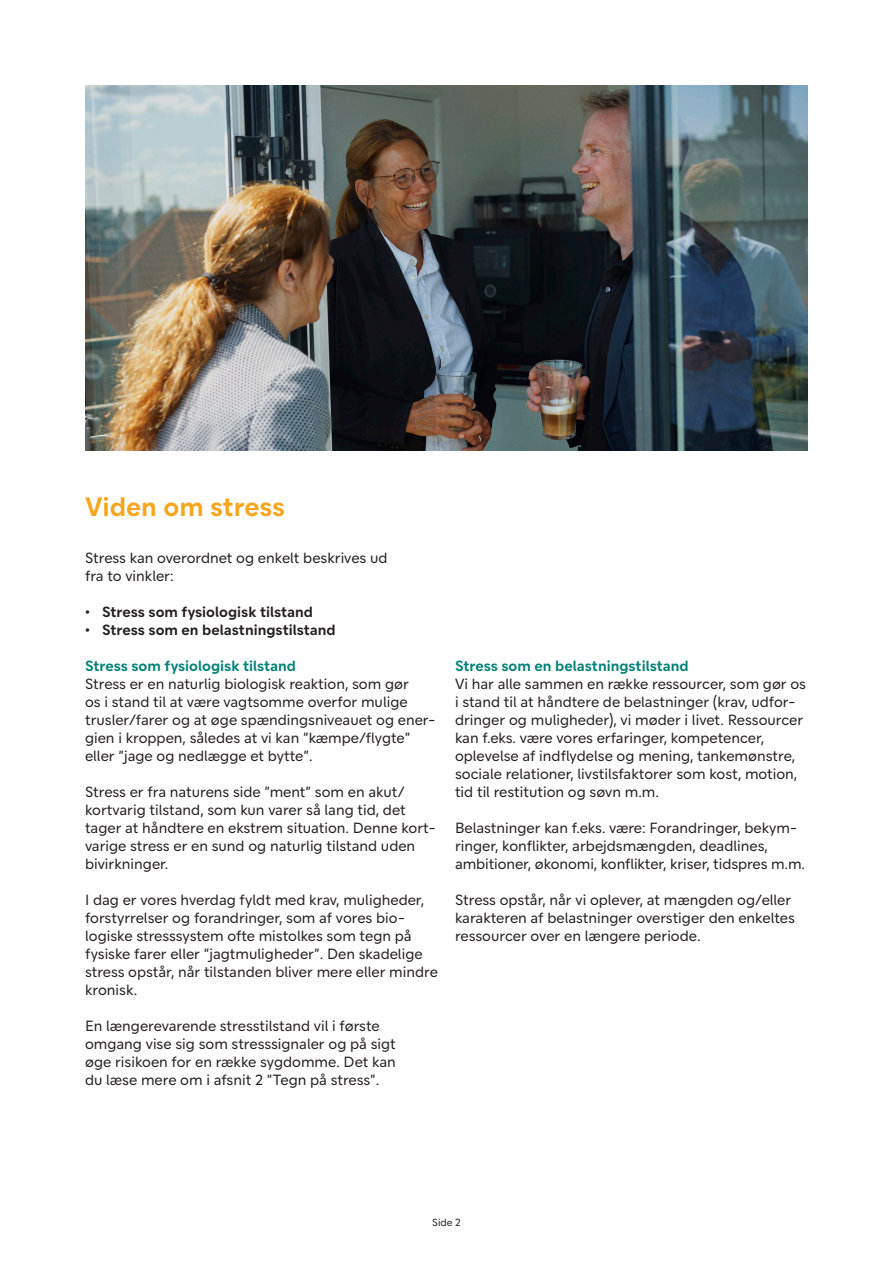
<style>
.page{position:relative;width:893px;height:1263px;background:#fff}
.page>*{position:absolute;margin:0;border:0;box-sizing:border-box;transform-origin:0 0}
.VELLIV_Brødtekst{font:700 27px "Velliv";color:#f9a51b}
.VELLIV_Brødtekst-2{font:15px/18px "Velliv";color:#231f20}
.VELLIV_Brødtekst-3{font:700 15px "Velliv";color:#231f20}
.VELLIV_Brødtekst-4{font:700 15px "Velliv";color:#008177}
.t1{font:10.5px "Velliv";color:#231f20}
</style>
<div class="page">
<img style="left:85px;top:85px;width:723px;height:366px">
<p class="VELLIV_Brødtekst" style="left:85px;top:485px;width:201px">Viden om stress</p>
<p class="VELLIV_Brødtekst-2" style="left:85px;top:549px;width:304px">Stress kan overordnet og enkelt beskrives ud fra to vinkler:</p>
<p class="VELLIV_Brødtekst-3" style="left:85px;top:600px;width:230px">• Stress som fysiologisk tilstand</p>
<p class="VELLIV_Brødtekst-3" style="left:85px;top:618px;width:252px">• Stress som en belastningstilstand</p>
<p class="VELLIV_Brødtekst-4" style="left:85px;top:654px;width:213px">Stress som fysiologisk tilstand</p>
<p class="VELLIV_Brødtekst-2" style="left:85px;top:675px;width:325px">Stress er en naturlig biologisk reaktion, som gør os i stand til at være vagtsomme overfor mulige</p>
<p class="VELLIV_Brødtekst-2" style="left:85px;top:711px;width:352px">trusler/farer og at øge spændingsniveauet og ener&shy;gien i kroppen, således at vi kan ”kæmpe/flygte” eller ”jage og nedlægge et bytte”.</p>
<p class="VELLIV_Brødtekst-2" style="left:85px;top:783px;width:353px">Stress er fra naturens side ”ment” som en akut/ kortvarig tilstand, som kun varer så lang tid, det tager at håndtere en ekstrem situation. Denne kort&shy;varige stress er en sund og naturlig tilstand uden bivirkninger.</p>
<p class="VELLIV_Brødtekst-2" style="left:85px;top:891px;width:354px">I dag er vores hverdag fyldt med krav, muligheder, forstyrrelser og forandringer, som af vores bio&shy;logiske stresssystem ofte mistolkes som tegn på fysiske farer eller ”jagtmuligheder”. Den skadelige stress opstår, når tilstanden bliver mere eller mindre kronisk.</p>
<p class="VELLIV_Brødtekst-2" style="left:85px;top:1017px;width:312px">En længerevarende stresstilstand vil i første omgang vise sig som stresssignaler og på sigt øge risikoen for en række sygdomme. Det kan du læse mere om i afsnit 2 ”Tegn på stress”.</p>
<p class="VELLIV_Brødtekst-4" style="left:455px;top:654px;width:235px">Stress som en belastningstilstand</p>
<p class="VELLIV_Brødtekst-2" style="left:455px;top:675px;width:353px">Vi har alle sammen en række ressourcer, som gør os i stand til at håndtere de belastninger (krav, udfor&shy;dringer og muligheder), vi møder i livet. Ressourcer kan f.eks. være vores erfaringer, kompetencer, oplevelse af indflydelse og mening, tankemønstre, sociale relationer, livstilsfaktorer som kost, motion, tid til restitution og søvn m.m.</p>
<p class="VELLIV_Brødtekst-2" style="left:455px;top:819px;width:344px">Belastninger kan f.eks. være: Forandringer, bekym&shy;ringer, konflikter, arbejdsmængden, deadlines,</p>
<p class="VELLIV_Brødtekst-2" style="left:455px;top:855px;width:352px">ambitioner, økonomi, konflikter, kriser, tidspres m.m.</p>
<p class="VELLIV_Brødtekst-2" style="left:455px;top:891px;width:341px">Stress opstår, når vi oplever, at mængden og/eller karakteren af belastninger overstiger den enkeltes ressourcer over en længere periode.</p>
<p class="t1" style="left:432px;top:1214px;width:30px">Side 2</p>
</div>
